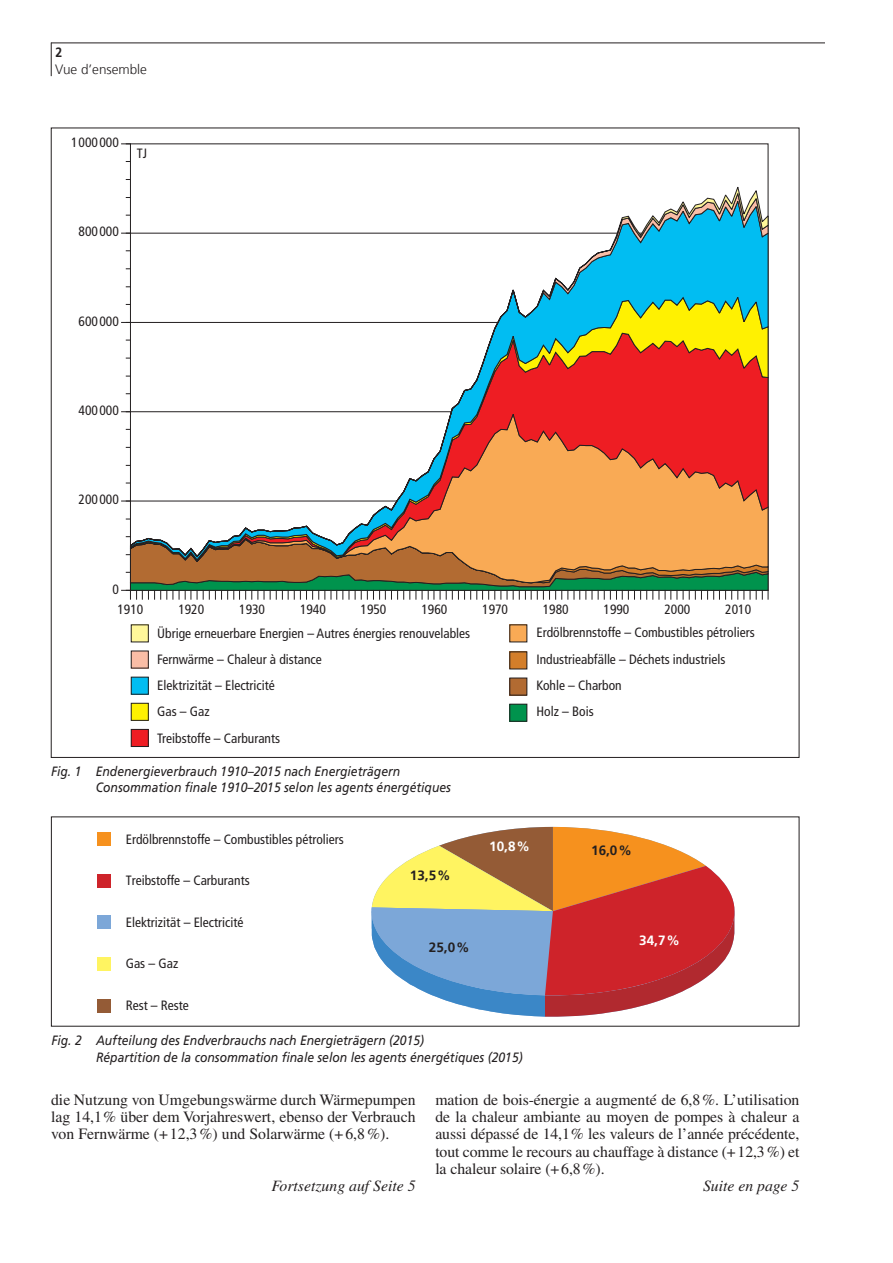
<style>
.page{position:relative;width:893px;height:1263px;background:#fff}
.page>*{position:absolute;margin:0;border:0;box-sizing:border-box;transform-origin:0 0}
.t1{font:15.75px/17.2px "Times LT Std";letter-spacing:-.005em;color:#231f20;text-align:justify}
.t2{font:italic 15.75px "Times LT Std";color:#231f20}
.t3{font:condensed 13.5px/26.2px "Frutiger LT Com";color:#231f20}
.t4{font:italic 13.5px/16.5px "Frutiger LT Com";color:#231f20;scale:.9 1}
.t5{font:condensed 13.5px "Frutiger";color:#231f20}
.t6{font:700 13.5px "Frutiger LT Com";color:#231f20}
.t7{font:300 13.5px "Frutiger LT Com";color:#231f20}
.t8{font:700 13.5px "Frutiger LT Com";color:#fff}
.t9{font:700 13.5px "Frutiger LT Com";color:#231f20;scale:.9 1}
</style>
<div class="page">
<hr style="left:51px;top:43px;width:774px;height:1px;background:#231f20">
<hr style="left:51px;top:43px;width:1px;height:33px;background:#231f20">
<svg style="left:129px;top:184px;width:640px;height:352px"></svg>
<svg style="left:121px;top:143px;width:10px;height:2px"></svg>
<svg style="left:121px;top:536px;width:648px;height:64px"></svg>
<div style="left:131px;top:729px;width:17px;height:17px;background:#ee1d23"></div>
<div style="left:131px;top:729px;width:18px;height:18px;border:1px solid #231f20"></div>
<div style="left:131px;top:703px;width:17px;height:17px;background:#fff101"></div>
<div style="left:131px;top:703px;width:18px;height:18px;border:1px solid #231f20"></div>
<div style="left:131px;top:677px;width:17px;height:17px;background:#01bdf2"></div>
<div style="left:131px;top:677px;width:18px;height:18px;border:1px solid #231f20"></div>
<div style="left:131px;top:651px;width:17px;height:17px;background:#fabda6"></div>
<div style="left:131px;top:651px;width:18px;height:17px;border:1px solid #231f20"></div>
<div style="left:131px;top:625px;width:17px;height:17px;background:#fff79a"></div>
<div style="left:131px;top:624px;width:18px;height:18px;border:1px solid #231f20"></div>
<div style="left:510px;top:704px;width:17px;height:17px;background:#00934d"></div>
<div style="left:509px;top:704px;width:18px;height:18px;border:1px solid #231f20"></div>
<div style="left:510px;top:678px;width:17px;height:17px;background:#b26b32"></div>
<div style="left:509px;top:678px;width:18px;height:17px;border:1px solid #231f20"></div>
<div style="left:510px;top:652px;width:17px;height:17px;background:#d37e2a"></div>
<div style="left:509px;top:651px;width:18px;height:18px;border:1px solid #231f20"></div>
<div style="left:510px;top:625px;width:17px;height:17px;background:#f9aa55"></div>
<svg style="left:371px;top:827px;width:364px;height:190px"></svg>
<div style="left:97px;top:832px;width:14px;height:14px;background:#f6911e"></div>
<div style="left:97px;top:874px;width:14px;height:14px;background:#ce232a"></div>
<div style="left:97px;top:916px;width:14px;height:13px;background:#7ca7d8"></div>
<div style="left:97px;top:957px;width:14px;height:14px;background:#fff461"></div>
<div style="left:97px;top:999px;width:14px;height:13px;background:#945b36"></div>
<p class="t9" style="left:56px;top:44px;width:9px">2</p>
<p class="t7" style="left:55px;top:62px;width:93px">Vue d’ensemble</p>
<p class="t3" style="left:71px;top:129px;width:49px">1000000</p>
<p class="t3" style="left:137px;top:141px;width:12px">TJ</p>
<p class="t3" style="left:79px;top:219px;width:42px">800000</p>
<p class="t3" style="left:79px;top:308px;width:42px">600000</p>
<p class="t3" style="left:79px;top:397px;width:42px">400000</p>
<p class="t3" style="left:79px;top:487px;width:42px">200000</p>
<p class="t3" style="left:112px;top:576px;width:8px">0</p>
<p class="t5" style="left:117px;top:602px;width:27px">1910</p>
<p class="t5" style="left:178px;top:602px;width:27px">1920</p>
<p class="t5" style="left:239px;top:602px;width:27px">1930</p>
<p class="t5" style="left:300px;top:602px;width:27px">1940</p>
<p class="t5" style="left:360px;top:602px;width:27px">1950</p>
<p class="t5" style="left:421px;top:602px;width:27px">1960</p>
<p class="t5" style="left:482px;top:602px;width:27px">1970</p>
<p class="t5" style="left:543px;top:602px;width:27px">1980</p>
<p class="t5" style="left:603px;top:602px;width:27px">1990</p>
<p class="t5" style="left:664px;top:602px;width:27px">2000</p>
<p class="t5" style="left:725px;top:602px;width:27px">2010</p>
<p class="t3" style="left:157px;top:620px;width:315px">Übrige erneuerbare Energien – Autres énergies renouvelables<br>Fernwärme – Chaleur à distance<br>Elektrizität – Electricité<br>Gas – Gaz<br>Treibstoffe – Carburants</p>
<p class="t3" style="left:536px;top:620px;width:220px">Erdölbrennstoffe – Combustibles pétroliers<br>Industrieabfälle – Déchets industriels<br>Kohle – Charbon<br>Holz – Bois</p>
<p class="t4" style="left:96px;top:763px;width:396px;text-indent:-45px">Fig. 1 Endenergieverbrauch 1910–2015 nach Energieträgern<br>Consommation finale 1910–2015 selon les agents énergétiques</p>
<p class="t3" style="left:126px;top:826px;width:220px">Erdölbrennstoffe – Combustibles pétroliers</p>
<p class="t3" style="left:126px;top:868px;width:125px">Treibstoffe – Carburants</p>
<p class="t3" style="left:126px;top:909px;width:119px">Elektrizität – Electricité</p>
<p class="t3" style="left:126px;top:951px;width:54px">Gas – Gaz</p>
<p class="t3" style="left:126px;top:993px;width:65px">Rest – Reste</p>
<p class="t6" style="left:410px;top:867px;width:42px">13,5%</p>
<p class="t6" style="left:429px;top:939px;width:42px">25,0%</p>
<p class="t8" style="left:489px;top:839px;width:42px">10,8%</p>
<p class="t4" style="left:96px;top:1032px;width:476px;text-indent:-45px">Fig. 2 Aufteilung des Endverbrauchs nach Energieträgern (2015)<br>Répartition de la consommation finale selon les agents énergétiques (2015)</p>
<p class="t6" style="left:591px;top:842px;width:42px">16,0%</p>
<p class="t8" style="left:639px;top:932px;width:42px">34,7%</p>
<p class="t1" style="left:51px;top:1091px;width:366px">die Nutzung von Umgebungswärme durch Wärmepumpen lag 14,1% über dem Vorjahreswert, ebenso der Verbrauch von Fernwärme (+12,3%) und Solarwärme (+6,8%).</p>
<p class="t1" style="left:435px;top:1091px;width:366px">mation de bois-énergie a augmenté de 6,8%. L’utilisation de la chaleur ambiante au moyen de pompes à chaleur a aussi dépassé de 14,1% les valeurs de l’année précédente, tout comme le recours au chauffage à distance (+12,3%) et la chaleur solaire (+6,8%).</p>
<p class="t2" style="left:272px;top:1177px;width:146px">Fortsetzung auf Seite 5</p>
<p class="t2" style="left:703px;top:1177px;width:98px">Suite en page 5</p>
</div>
